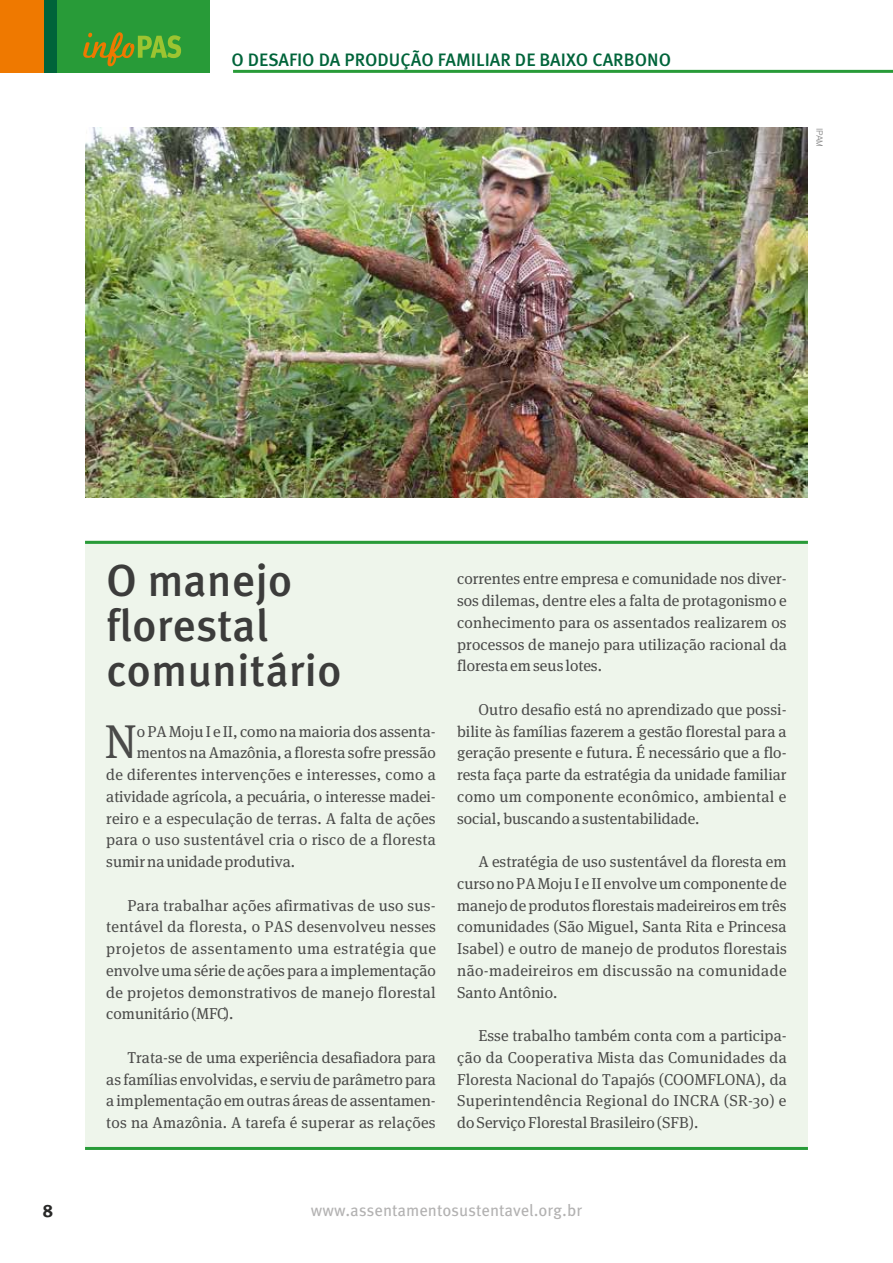
<style>
.page{position:relative;width:893px;height:1263px;background:#fff}
.page>*{position:absolute;margin:0;border:0;box-sizing:border-box;transform-origin:0 0}
.t1{font:47.25px "FF Meta Serif Pro";color:#4a4a49}
.t2{font:500 45px/45px "Meta Pro";color:#3c3c3b}
.t3{font:500 18px "Meta Pro";color:#00643a}
.t4{font:700 18px "Meta Pro";color:#282827}
.t5{font:16.5px "Meta Pro";color:#b3b2b2}
.t6{font:15.75px/21.8px "FF Meta Serif Pro";color:#4a4a49;text-align:justify}
.t7{font:15.75px "FF Meta Serif Pro";letter-spacing:.02em;color:#4a4a49}
.t8{font:9px "Aaux Pro";color:#878787}
</style>
<div class="page">
<div style="left:57px;top:0;width:153px;height:73px;background:#289b38"></div>
<div style="left:44px;top:0;width:13px;height:73px;background:#00643a"></div>
<svg style="left:83px;top:32px;width:98px;height:34px"></svg>
<div style="left:0;top:0;width:44px;height:73px;background:#ef7900"></div>
<hr style="left:233px;top:70px;width:660px;height:3px;background:#289b38">
<div style="left:85px;top:541px;width:723px;height:609px;background:#eef5eb"></div>
<hr style="left:85px;top:1147px;width:723px;height:3px;background:#289b38">
<hr style="left:85px;top:541px;width:723px;height:3px;background:#289b38">
<img style="left:85px;top:128px;width:723px;height:369px">
<p class="t3" style="left:231px;top:48px;width:441px">O DESAFIO DA PRODUÇÃO FAMILIAR DE BAIXO CARBONO</p>
<p class="t8" style="left:825px;top:128px;width:21px;rotate:90deg">IPAM</p>
<h2 class="t2" style="left:106px;top:559px;width:237px">O manejo florestal comunitário</h2>
<h1 class="t1" style="left:105px;top:708px;width:34px">N</h1>
<p class="t6" style="left:137px;top:719px;width:300px">o PA Moju I e II, como na maioria dos assenta-</p>
<p class="t6" style="left:137px;top:741px;width:300px">mentos na Amazônia, a floresta sofre pressão</p>
<p class="t7" style="left:106px;top:763px;width:331px">de diferentes intervenções e interesses, como a</p>
<p class="t6" style="left:106px;top:785px;width:331px">atividade agrícola, a pecuária, o interesse madei-</p>
<p class="t6" style="left:106px;top:806px;width:331px">reiro e a especulação de terras. A falta de ações</p>
<p class="t7" style="left:106px;top:828px;width:331px">para o uso sustentável cria o risco de a floresta</p>
<p class="t6" style="left:106px;top:850px;width:190px">sumir na unidade produtiva.</p>
<p class="t6" style="left:106px;top:893px;width:331px;text-indent:21px">Para trabalhar ações afirmativas de uso sus&shy;tentável da floresta, o PAS desenvolveu nesses projetos de assentamento uma estratégia que envolve uma série de ações para a implementação de projetos demonstrativos de manejo florestal comunitário (MFC).</p>
<p class="t6" style="left:106px;top:1046px;width:331px;text-indent:21px">Trata-se de uma experiência desafiadora para as famílias envolvidas, e serviu de parâmetro para a implementação em outras áreas de assentamen&shy;tos na Amazônia. A tarefa é superar as relações</p>
<p class="t6" style="left:457px;top:567px;width:331px">correntes entre empresa e comunidade nos diver&shy;sos dilemas, dentre eles a falta de protagonismo e conhecimento para os assentados realizarem os processos de manejo para utilização racional da floresta em seus lotes.</p>
<p class="t6" style="left:457px;top:698px;width:331px;text-indent:21px">Outro desafio está no aprendizado que possi&shy;bilite às famílias fazerem a gestão florestal para a geração presente e futura. É necessário que a flo&shy;resta faça parte da estratégia da unidade familiar como um componente econômico, ambiental e social, buscando a sustentabilidade.</p>
<p class="t6" style="left:457px;top:850px;width:331px;text-indent:21px">A estratégia de uso sustentável da floresta em curso no PA Moju I e II envolve um componente de manejo de produtos florestais madeireiros em três comunidades (São Miguel, Santa Rita e Princesa Isabel) e outro de manejo de produtos florestais não-madeireiros em discussão na comunidade Santo Antônio.</p>
<p class="t6" style="left:457px;top:1024px;width:331px;text-indent:21px">Esse trabalho também conta com a participa&shy;ção da Cooperativa Mista das Comunidades da Floresta Nacional do Tapajós (COOMFLONA), da Superintendência Regional do INCRA (SR-30) e do Serviço Florestal Brasileiro (SFB).</p>
<p class="t4" style="left:43px;top:1199px;width:12px">8</p>
<p class="t5" style="left:311px;top:1200px;width:273px">www.assentamentosustentavel.org.br</p>
</div>
